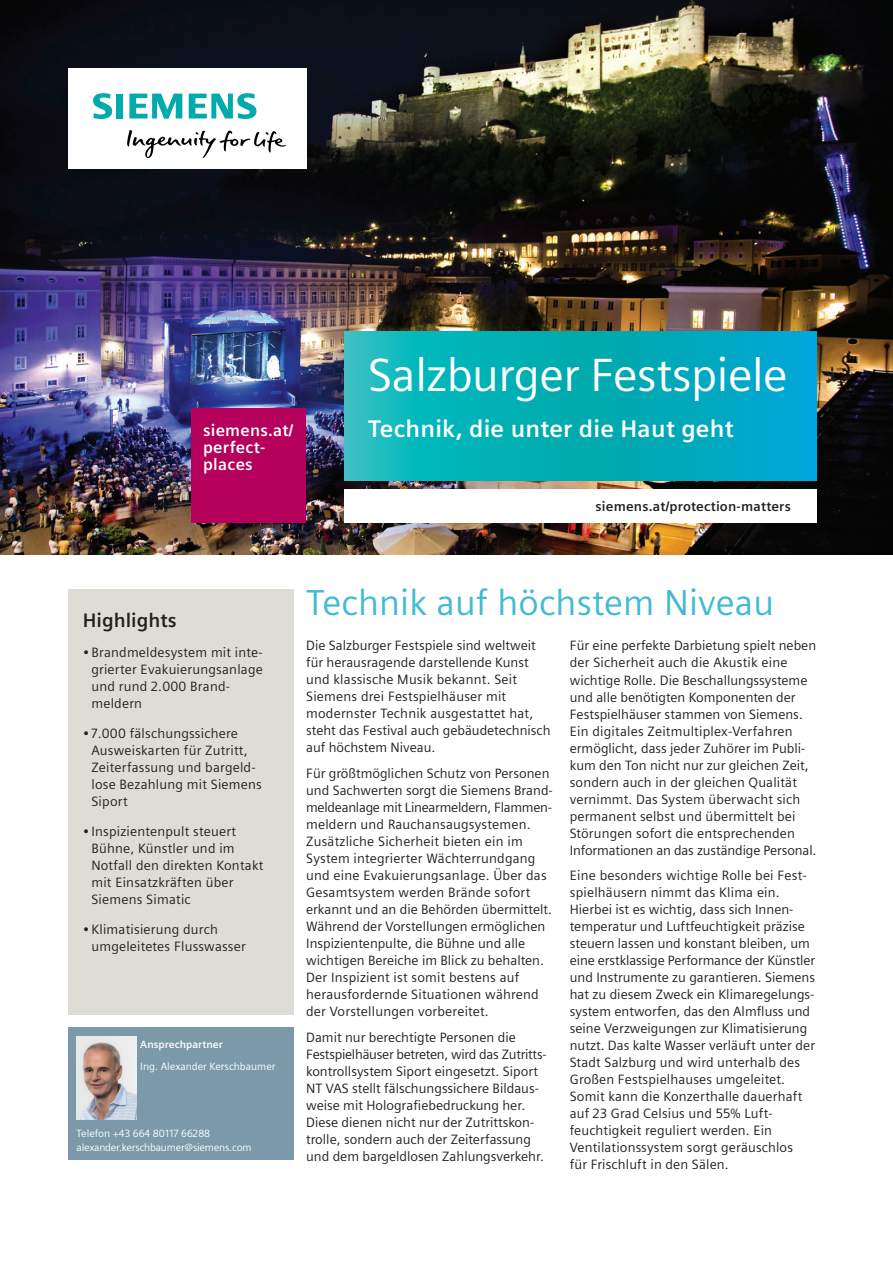
<style>
.page{position:relative;width:893px;height:1263px;background:#fff}
.page>*{position:absolute;margin:0;border:0;box-sizing:border-box;transform-origin:0 0}
.t1{font:46.5px "Siemens Sans";letter-spacing:-.01em;color:#fff}
.t2{font:36px "Siemens Sans";letter-spacing:.005em;color:#41bad2}
.t3{font:700 24px "Siemens Sans";letter-spacing:.01em;color:#fff}
.t4{font:700 19.5px "Siemens Sans";color:#231f20}
.t5{font:700 16.5px/17px "Siemens Sans";letter-spacing:.015em;color:#fff}
.t6{font:13.5px/17px "Siemens Sans";color:#231f20}
.t7{font:700 13.5px "Siemens Sans";letter-spacing:.015em;color:#231f20}
.t8{font:10.5px/13.6px "Siemens Sans";letter-spacing:-.005em;color:#fff}
.t9{font:700 10.5px "Siemens Sans";color:#fff}
</style>
<div class="page">
<img style="left:0;top:0;width:893px;height:555px">
<div style="left:68px;top:68px;width:238px;height:101px;background:#fff"></div>
<svg style="left:127px;top:130px;width:159px;height:28px"></svg>
<svg style="left:93px;top:93px;width:30px;height:26px"></svg>
<svg style="left:129px;top:94px;width:53px;height:25px"></svg>
<svg style="left:189px;top:93px;width:67px;height:26px"></svg>
<svg style="left:344px;top:332px;width:472px;height:148px;background:#05aebc"></svg>
<div style="left:344px;top:490px;width:472px;height:33px;background:#fff"></div>
<div style="left:68px;top:589px;width:225px;height:425px;background:#deddd5"></div>
<div style="left:68px;top:1027px;width:225px;height:133px;background:#7b99a9"></div>
<img style="left:77px;top:1036px;width:59px;height:83px">
<div style="left:191px;top:408px;width:115px;height:115px;background:#b5015b"></div>
<p class="t5" style="left:203px;top:422px;width:92px">siemens.at/ perfect&shy;places</p>
<h1 class="t1" style="left:368px;top:349px;width:421px">Salzburger Festspiele</h1>
<h3 class="t3" style="left:368px;top:415px;width:367px">Technik, die unter die Haut geht</h3>
<p class="t7" style="left:595px;top:499px;width:197px">siemens.at/protection-matters</p>
<h3 class="t4" style="left:83px;top:609px;width:95px">Highlights</h3>
<p class="t6" style="left:91px;top:644px;width:173px;text-indent:-9px">•Brandmeldesystem mit inte&shy;grierter Evakuierungsanlage und rund 2.000 Brand&shy;meldern</p>
<p class="t6" style="left:91px;top:725px;width:172px;text-indent:-9px">• 7.000 fälschungssichere<br>Ausweiskarten für Zutritt,<br>Zeiterfassung und bargeld&shy;lose Bezahlung mit Siemens<br>Siport</p>
<p class="t6" style="left:91px;top:823px;width:174px;text-indent:-9px">• Inspizientenpult steuert<br>Bühne, Künstler und im<br>Notfall den direkten Kontakt mit Einsatzkräften über<br>Siemens Simatic</p>
<p class="t6" style="left:91px;top:920px;width:156px;text-indent:-9px">•Klimatisierung durch umgeleitetes Flusswasser</p>
<p class="t9" style="left:140px;top:1038px;width:84px">Ansprechpartner</p>
<p class="t8" style="left:140px;top:1059px;width:137px">Ing. Alexander Kerschbaumer</p>
<p class="t8" style="left:77px;top:1126px;width:177px">Telefon +43 664 80117 66288 alexander.kerschbaumer@siemens.com</p>
<h2 class="t2" style="left:306px;top:582px;width:469px">Technik auf höchstem Niveau</h2>
<p class="t6" style="left:306px;top:637px;width:246px">Die Salzburger Festspiele sind weltweit für herausragende darstellende Kunst und klassische Musik bekannt. Seit Siemens drei Festspielhäuser mit modernster Technik ausgestattet hat, steht das Festival auch gebäudetechnisch auf höchstem Niveau.</p>
<p class="t6" style="left:306px;top:765px;width:248px">Für größtmöglichen Schutz von Personen und Sachwerten sorgt die Siemens Brand&shy;meldeanlage mit Linearmeldern, Flammen&shy;meldern und Rauchansaugsystemen.<br>Zusätzliche Sicherheit bieten ein im System integrierter Wächterrundgang und eine Evakuierungsanlage. Über das Gesamtsystem werden Brände sofort erkannt und an die Behörden übermittelt.<br>Während der Vorstellungen ermöglichen Inspizientenpulte, die Bühne und alle wichtigen Bereiche im Blick zu behalten.<br>Der Inspizient ist somit bestens auf herausfordernde Situationen während der Vorstellungen vorbereitet.</p>
<p class="t6" style="left:306px;top:1029px;width:242px">Damit nur berechtigte Personen die Festspielhäuser betreten, wird das Zutritts&shy;kontrollsystem Siport eingesetzt. Siport NT VAS stellt fälschungssichere Bildaus&shy;weise mit Holografiebedruckung her.<br>Diese dienen nicht nur der Zutrittskon&shy;trolle, sondern auch der Zeiterfassung und dem bargeldlosen Zahlungsverkehr.</p>
<p class="t6" style="left:570px;top:637px;width:248px">Für eine perfekte Darbietung spielt neben der Sicherheit auch die Akustik eine wichtige Rolle. Die Beschallungssysteme und alle benötigten Komponenten der Festspielhäuser stammen von Siemens.<br>Ein digitales Zeitmultiplex-Verfahren ermöglicht, dass jeder Zuhörer im Publi&shy;kum den Ton nicht nur zur gleichen Zeit, sondern auch in der gleichen Qualität vernimmt. Das System überwacht sich permanent selbst und übermittelt bei Störungen sofort die entsprechenden Informationen an das zuständige Personal.</p>
<p class="t6" style="left:570px;top:867px;width:247px">Eine besonders wichtige Rolle bei Fest&shy;spielhäusern nimmt das Klima ein.<br>Hierbei ist es wichtig, dass sich Innen&shy;temperatur und Luftfeuchtigkeit präzise steuern lassen und konstant bleiben, um eine erstklassige Performance der Künstler und Instrumente zu garantieren. Siemens hat zu diesem Zweck ein Klimaregelungs&shy;system entworfen, das den Almfluss und seine Verzweigungen zur Klimatisierung nutzt. Das kalte Wasser verläuft unter der Stadt Salzburg und wird unterhalb des Großen Festspielhauses umgeleitet.<br>Somit kann die Konzerthalle dauerhaft auf 23 Grad Celsius und 55% Luft&shy;feuchtigkeit reguliert werden. Ein Ventilationssystem sorgt geräuschlos<br>für Frischluft in den Sälen.</p>
</div>
